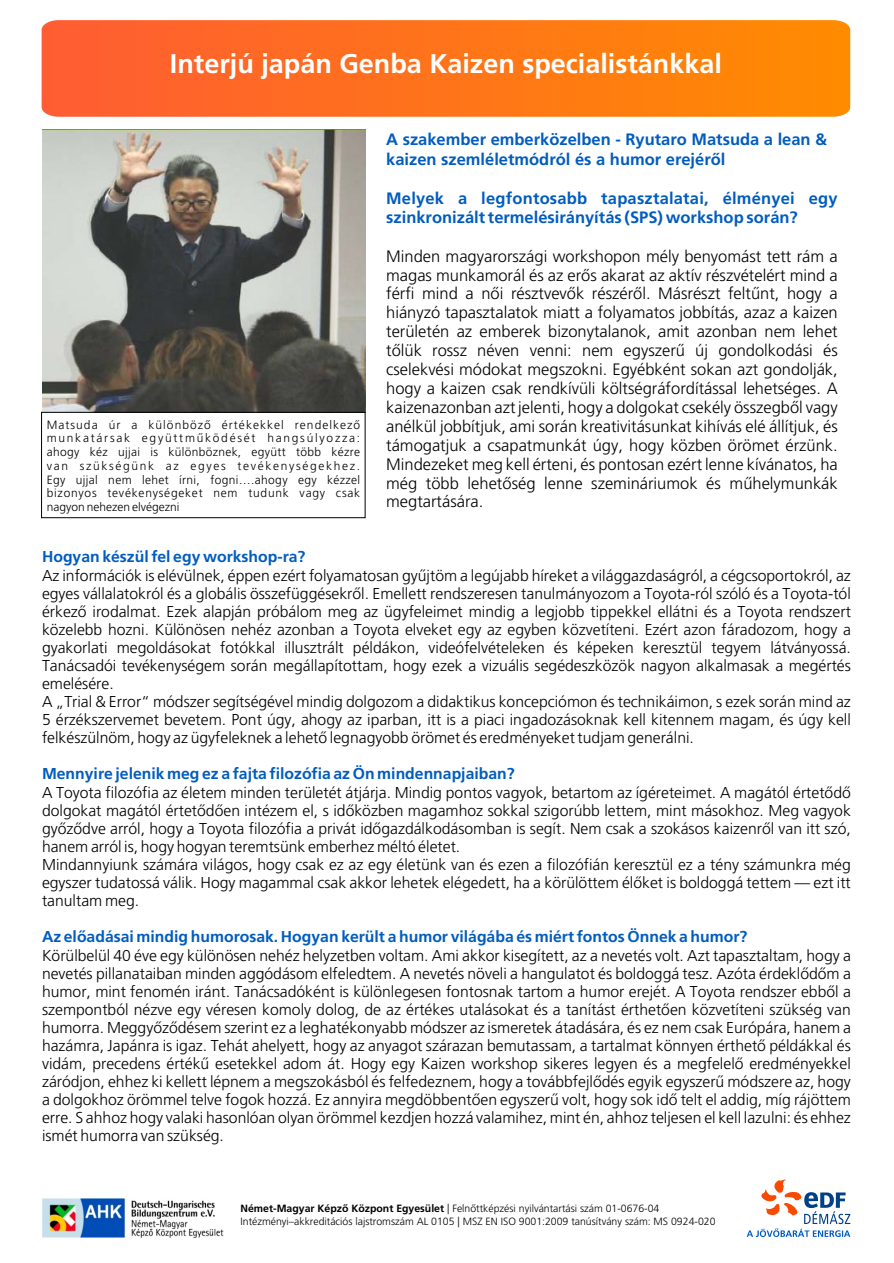
<style>
.page{position:relative;width:894px;height:1263px;background:#fff}
.page>*{position:absolute;margin:0;border:0;box-sizing:border-box;transform-origin:0 0}
.t1{font:300 27px "Frutiger CE45";color:#fff}
.t2{font:300 16.5px/18.9px "Frutiger CE45";color:#000;text-align:justify}
.t3{font:300 16.5px/19.5px "Frutiger CE45";color:#005cbf}
.t4{font:300 15.75px/18px "Frutiger CE45";color:#000}
.t5{font:300 15.75px "Frutiger CE45";color:#005cbf}
.t6{font:300 12px/13.8px "Frutiger CE45";letter-spacing:.065em;color:#000;text-align:justify}
.t7{font:300 10.5px/12.3px "Frutiger CE45";color:#000}
.s1{font-style:inherit}
</style>
<div class="page">
<svg style="left:42px;top:20px;width:808px;height:97px;background:#ff741b"></svg>
<img style="left:43px;top:129px;width:322px;height:283px">
<div style="left:41px;top:412px;width:325px;height:106px;border:1px solid #000"></div>
<svg style="left:747px;top:1179px;width:103px;height:58px"></svg>
<img style="left:43px;top:1198px;width:181px;height:39px">
<h1 class="t1" style="left:170px;top:53px;width:554px">Interjú japán Genba Kaizen specialistánkkal</h1>
<p class="t6" style="left:47px;top:418px;width:315px">Matsuda úr a különbözõ értékekkel rendelkezõ munkatársak együttmûködését hangsúlyozza: ahogy kéz ujjai is különböznek, együtt több kézre van szükségünk az egyes tevékenységekhez.<br>Egy ujjal nem lehet írni, fogni….ahogy egy kézzel bizonyos tevékenységeket nem tudunk vagy csak nagyon nehezen elvégezni</p>
<p class="t5" style="left:42px;top:550px;width:265px">Hogyan készül fel egy workshop-ra?</p>
<p class="t3" style="left:386px;top:131px;width:443px">A szakember emberközelben - Ryutaro Matsuda a lean &amp; kaizen szemléletmódról és a humor erejérõl</p>
<p class="t3" style="left:386px;top:190px;width:453px">Melyek a legfontosabb tapasztalatai, élményei egy szinkronizált termelésirányítás (SPS) workshop során?</p>
<p class="t2" style="left:386px;top:248px;width:453px">Minden magyarországi workshopon mély benyomást tett rám a magas munkamorál és az erõs akarat az aktív részvételért mind a férfi mind a nõi résztvevõk részérõl. Másrészt feltûnt, hogy a hiányzó tapasztalatok miatt a folyamatos jobbítás, azaz a kaizen területén az emberek bizonytalanok, amit azonban nem lehet tõlük rossz néven venni: nem egyszerû új gondolkodási és cselekvési módokat megszokni. Egyébként sokan azt gondolják, hogy a kaizen csak rendkívüli költségráfordítással lehetséges. A kaizenazonban azt jelenti, hogy a dolgokat csekély összegbõl vagy anélkül jobbítjuk, ami során kreativitásunkat kihívás elé állítjuk, és támogatjuk a csapatmunkát úgy, hogy közben örömet érzünk.<br>Mindezeket meg kell érteni, és pontosan ezért lenne kívánatos, ha még több lehetõség lenne szemináriumok és mûhelymunkák megtartására.</p>
<p class="t4" style="left:42px;top:567px;width:810px">Az információk is elévülnek, éppen ezért folyamatosan gyûjtöm a legújabb híreket a világgazdaságról, a cégcsoportokról, az egyes vállalatokról és a globális összefüggésekrõl. Emellett rendszeresen tanulmányozom a Toyota-ról szóló és a Toyota-tól érkezõ irodalmat. Ezek alapján próbálom meg az ügyfeleimet mindig a legjobb tippekkel ellátni és a Toyota rendszert közelebb hozni. Különösen nehéz azonban a Toyota elveket egy az egyben közvetíteni. Ezért azon fáradozom, hogy a gyakorlati megoldásokat fotókkal illusztrált példákon, videófelvételeken és képeken keresztül tegyem látványossá.<br>Tanácsadói tevékenységem során megállapítottam, hogy ezek a vizuális segédeszközök nagyon alkalmasak a megértés emelésére.<br>A „Trial &amp; Error“ módszer segítségével mindig dolgozom a didaktikus koncepciómon és technikáimon, s ezek során mind az 5 érzékszervemet bevetem. Pont úgy, ahogy az iparban, itt is a piaci ingadozásoknak kell kitennem magam, és úgy kell felkészülnöm, hogy az ügyfeleknek a lehetõ legnagyobb örömet és eredményeket tudjam generálni.</p>
<p class="t4" style="left:42px;top:784px;width:810px">A Toyota filozófia az életem minden területét átjárja. Mindig pontos vagyok, betartom az ígéreteimet. A magától értetõdõ dolgokat magától értetõdõen intézem el, s idõközben magamhoz sokkal szigorúbb lettem, mint másokhoz. Meg vagyok gyõzõdve arról, hogy a Toyota filozófia a privát idõgazdálkodásomban is segít. Nem csak a szokásos kaizenrõl van itt szó, hanem arról is, hogy hogyan teremtsünk emberhez méltó életet.<br>Mindannyiunk számára világos, hogy csak ez az egy életünk van és ezen a filozófián keresztül ez a tény számunkra még egyszer tudatossá válik. Hogy magammal csak akkor lehetek elégedett, ha a körülöttem élõket is boldoggá tettem — ezt itt tanultam meg.</p>
<p class="t4" style="left:42px;top:948px;width:810px;text-align:justify">Körülbelül 40 éve egy különösen nehéz helyzetben voltam. Ami akkor kisegített, az a nevetés volt. Azt tapasztaltam, hogy a nevetés pillanataiban minden aggódásom elfeledtem. A nevetés növeli a hangulatot és boldoggá tesz. Azóta érdeklõdõm a humor, mint fenomén iránt. Tanácsadóként is különlegesen fontosnak tartom a humor erejét. A Toyota rendszer ebbõl a szempontból nézve egy véresen komoly dolog, de az értékes utalásokat és a tanítást érthetõen közvetíteni szükség van humorra. Meggyõzõdésem szerint ez a leghatékonyabb módszer az ismeretek átadására, és ez nem csak Európára, hanem a hazámra, Japánra is igaz. Tehát ahelyett, hogy az anyagot szárazan bemutassam, a tartalmat könnyen érthetõ példákkal és vidám, precedens értékû esetekkel adom át. Hogy egy Kaizen workshop sikeres legyen és a megfelelõ eredményekkel záródjon, ehhez ki kellett lépnem a megszokásból és felfedeznem, hogy a továbbfejlõdés egyik egyszerû módszere az, hogy a dolgokhoz örömmel telve fogok hozzá. Ez annyira megdöbbentõen egyszerû volt, hogy sok idõ telt el addig, míg rájöttem erre. S ahhoz hogy valaki hasonlóan olyan örömmel kezdjen hozzá valamihez, mint én, ahhoz teljesen el kell lazulni: és ehhez ismét humorra van szükség.</p>
<p class="t5" style="left:42px;top:768px;width:474px">Mennyire jelenik meg ez a fajta filozófia az Ön mindennapjaiban?</p>
<p class="t5" style="left:42px;top:931px;width:707px">Az elõadásai mindig humorosak. Hogyan került a humor világába és miért fontos Önnek a humor?</p>
<p class="t7" style="left:241px;top:1203px;width:476px"><span class="s1">Német-Magyar Képzõ Központ Egyesület</span> | Felnõttképzési nyilvántartási szám 01-0676-04<br>Intézményi–akkreditációs lajstromszám AL 0105 | MSZ EN ISO 9001:2009 tanúsítvány szám: MS 0924-020</p>
</div>
